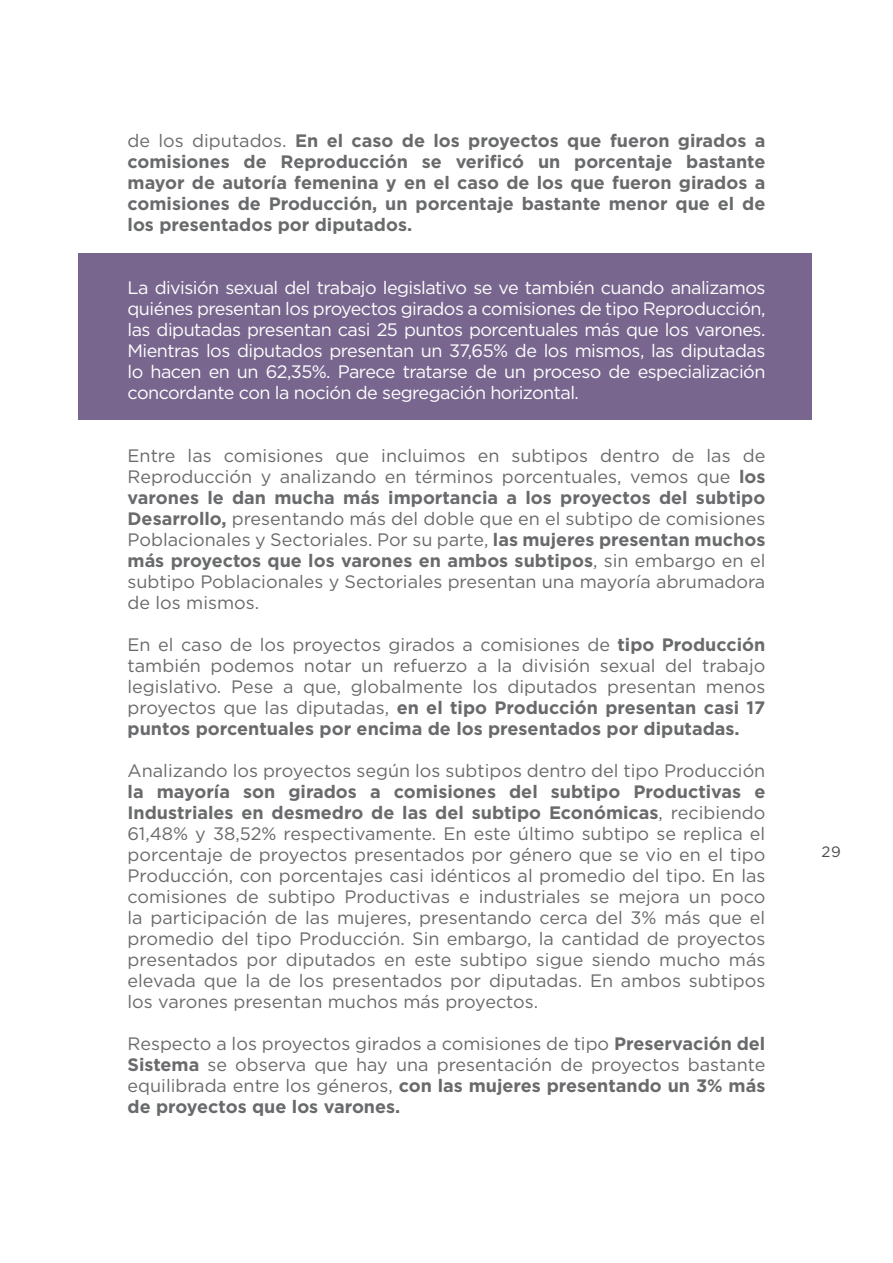
<style>
.page{position:relative;width:893px;height:1263px;background:#fff}
.page>*{position:absolute;margin:0;border:0;box-sizing:border-box;transform-origin:0 0}
.texto_va{font:18px/21px "Gotham";color:#696a6c;text-align:justify}
.texto_va-2{font:18px/21px "Gotham";letter-spacing:-.03em;color:#fff;text-align:justify}
.texto_va-3{font:700 18px/21px "Gotham";color:#696a6c;text-align:justify}
.t1{font:15px "Gotham";color:#4b4c4d}
.s1{font-weight:400}
.s2{font-weight:700}
</style>
<div class="page">
<div style="left:79px;top:254px;width:733px;height:166px;background:#78668f"></div>
<p class="texto_va-3" style="left:128px;top:130px;width:639px"><span class="s1">de los diputados.</span> En el caso de los proyectos que fueron girados a comisiones de Reproducción se verificó un porcentaje bastante mayor de autoría femenina y en el caso de los que fueron girados a comisiones de Producción, un porcentaje bastante menor que el de los presentados por diputados.</p>
<p class="texto_va-2" style="left:128px;top:277px;width:639px">La división sexual del trabajo legislativo se ve también cuando analizamos quiénes presentan los proyectos girados a comisiones de tipo Reproducción, las diputadas presentan casi 25 puntos porcentuales más que los varones.<br>Mientras los diputados presentan un 37,65% de los mismos, las diputadas lo hacen en un 62,35%. Parece tratarse de un proceso de especialización concordante con la noción de segregación horizontal.</p>
<p class="texto_va" style="left:128px;top:445px;width:639px">Entre las comisiones que incluimos en subtipos dentro de las de Reproducción y analizando en términos porcentuales, vemos que <span class="s2">los varones le dan mucha más importancia a los proyectos del subtipo Desarrollo,</span> presentando más del doble que en el subtipo de comisiones Poblacionales y Sectoriales. Por su parte, <span class="s2">las mujeres presentan muchos más proyectos que los varones en ambos subtipos</span>, sin embargo en el subtipo Poblacionales y Sectoriales presentan una mayoría abrumadora de los mismos.</p>
<p class="texto_va" style="left:128px;top:634px;width:639px">En el caso de los proyectos girados a comisiones de <span class="s2">tipo Producción </span>también podemos notar un refuerzo a la división sexual del trabajo legislativo. Pese a que, globalmente los diputados presentan menos proyectos que las diputadas, <span class="s2">en el tipo Producción presentan casi 17 puntos porcentuales por encima de los presentados por diputadas.</span></p>
<p class="texto_va" style="left:128px;top:760px;width:639px">Analizando los proyectos según los subtipos dentro del tipo Producción <span class="s2">la mayoría son girados a comisiones del subtipo Productivas e Industriales en desmedro de las del subtipo Económicas</span>, recibiendo 61,48% y 38,52% respectivamente. En este último subtipo se replica el porcentaje de proyectos presentados por género que se vio en el tipo Producción, con porcentajes casi idénticos al promedio del tipo. En las comisiones de subtipo Productivas e industriales se mejora un poco la participación de las mujeres, presentando cerca del 3% más que el promedio del tipo Producción. Sin embargo, la cantidad de proyectos presentados por diputados en este subtipo sigue siendo mucho más elevada que la de los presentados por diputadas. En ambos subtipos los varones presentan muchos más proyectos.</p>
<p class="texto_va" style="left:128px;top:1033px;width:639px">Respecto a los proyectos girados a comisiones de tipo <span class="s2">Preservación del Sistema</span> se observa que hay una presentación de proyectos bastante equilibrada entre los géneros, <span class="s2">con las mujeres presentando un 3% más de proyectos que los varones.</span></p>
<p class="t1" style="left:821px;top:842px;width:21px">29</p>
</div>
